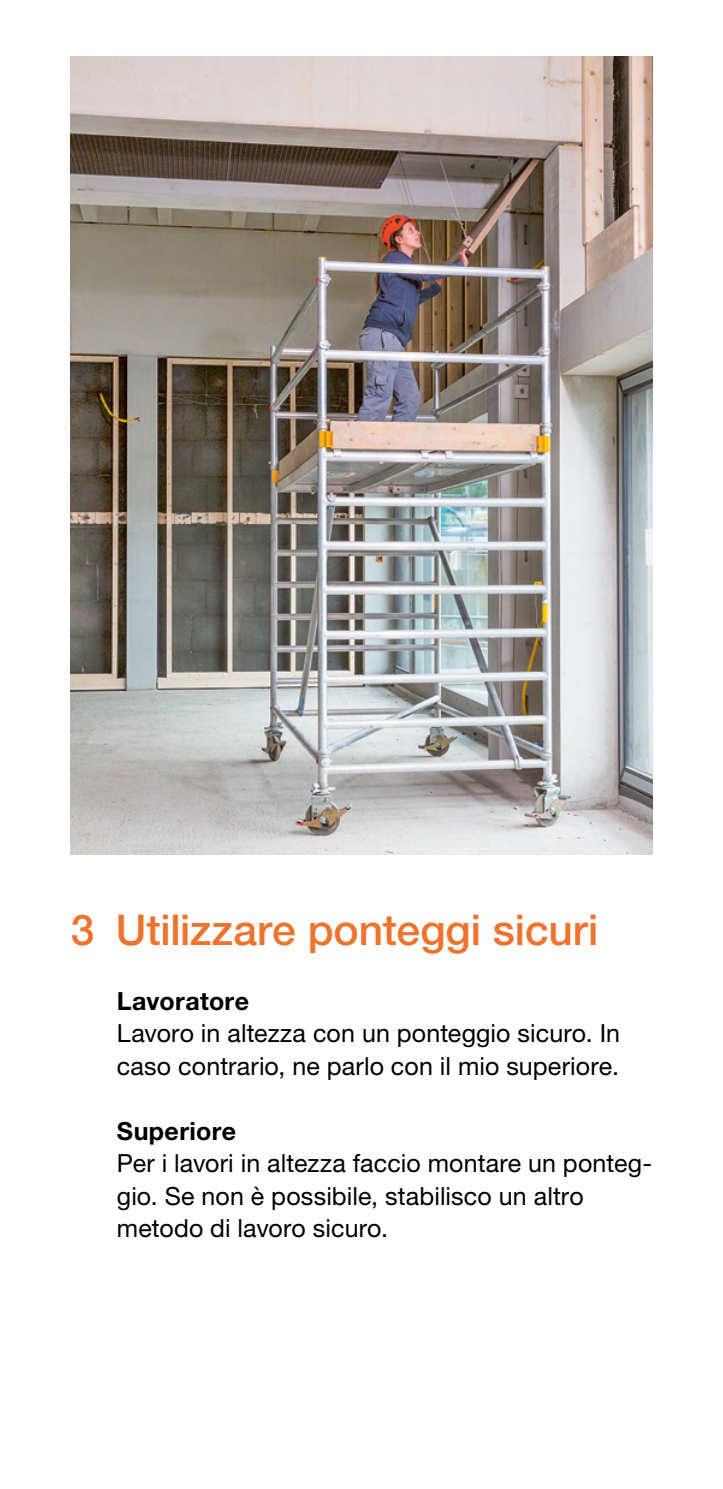
<style>
.page{position:relative;width:723px;height:1489px;background:#fff}
.page>*{position:absolute;margin:0;border:0;box-sizing:border-box;transform-origin:0 0}
.t1{font:500 42.5px "Helvetica Neue LT Std";color:#ee742d}
.t2{font:25px/32.5px "Helvetica Neue LT Std";letter-spacing:.005em;color:#000}
.t3{font:700 25px "Helvetica Neue LT Std";letter-spacing:.015em;color:#000}
</style>
<div class="page">
<img style="left:71px;top:57px;width:581px;height:797px">
<h1 class="t1" style="left:71px;top:904px;width:529px">3 Utilizzare ponteggi sicuri</h1>
<p class="t3" style="left:117px;top:985px;width:134px">Lavoratore</p>
<p class="t2" style="left:117px;top:1016px;width:505px">Lavoro in altezza con un ponteggio sicuro. In caso contrario, ne parlo con il mio superiore.</p>
<p class="t3" style="left:117px;top:1115px;width:121px">Superiore</p>
<p class="t2" style="left:117px;top:1146px;width:537px">Per i lavori in altezza faccio montare un ponteg&shy;gio. Se non è possibile, stabilisco un altro metodo di lavoro sicuro.</p>
</div>
